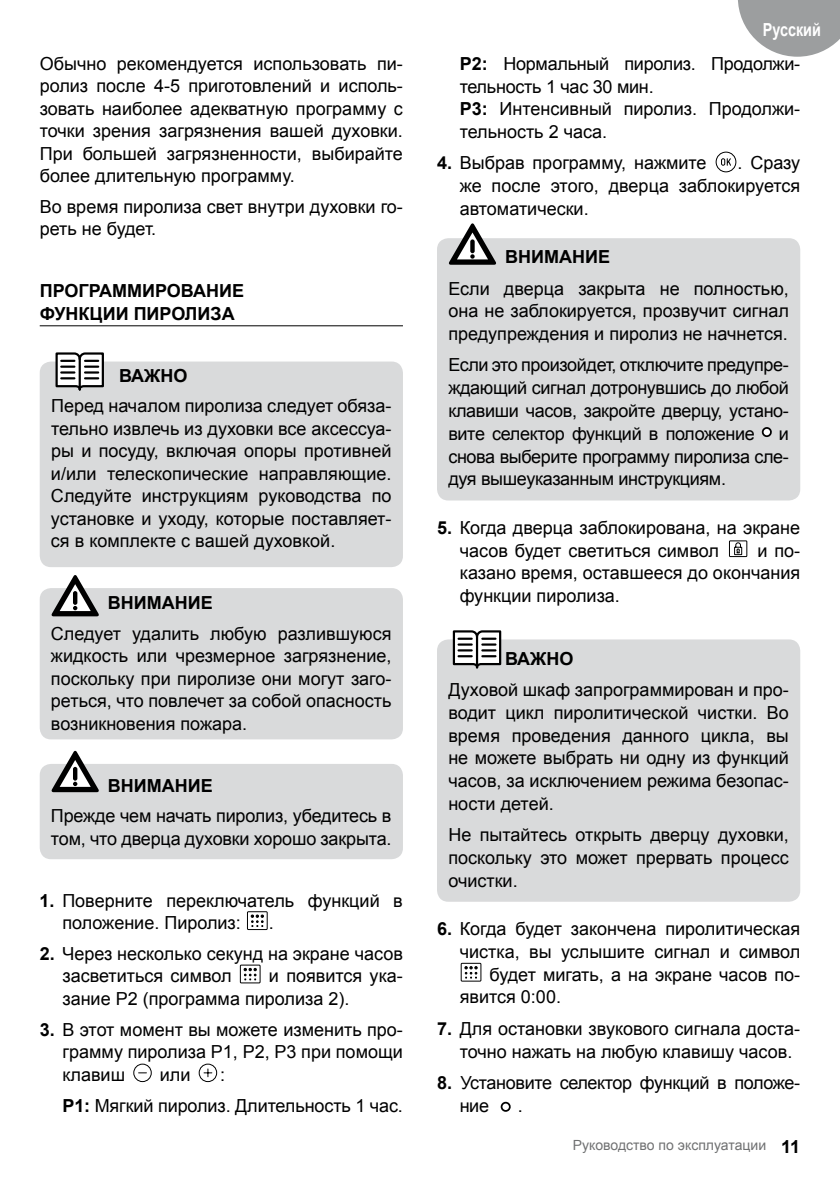
<style>
.page{position:relative;width:840px;height:1191px;background:#fff}
.page>*{position:absolute;margin:0;border:0;box-sizing:border-box;transform-origin:0 0}
.t1{font:18px/22.8px "Arial";color:#000;text-align:justify}
.t2{font:700 18px/22.4px "Arial";color:#000}
.t3{font:18px/22.8px "Arial";letter-spacing:-.02em;color:#000}
.t4{font:700 18px "Arial";color:#fff;scale:.8 1}
.t5{font:14px "Arial";color:#707172}
.s1{font-weight:700}
.s2{font-weight:700;font-size:18px;color:#000}
</style>
<div class="page">
<svg style="left:738px;top:0;width:101px;height:57px"></svg>
<div style="left:437px;top:639px;width:362px;height:262px;background:#d9dadb;border-radius:11px"></div>
<svg style="left:451px;top:630px;width:51px;height:39px"></svg>
<hr style="left:475px;top:637px;width:3px;height:30px;background:#000">
<div style="left:437px;top:238px;width:362px;height:262px;background:#d9dadb;border-radius:11px"></div>
<svg style="left:448px;top:223px;width:48px;height:42px"></svg>
<div style="left:40px;top:588px;width:363px;height:151px;background:#d9dadb;border-radius:11px"></div>
<div style="left:40px;top:764px;width:363px;height:95px;background:#d9dadb;border-radius:11px"></div>
<svg style="left:51px;top:575px;width:48px;height:41px"></svg>
<svg style="left:51px;top:750px;width:48px;height:42px"></svg>
<div style="left:40px;top:361px;width:363px;height:206px;background:#d9dadb;border-radius:11px"></div>
<svg style="left:54px;top:352px;width:51px;height:39px"></svg>
<hr style="left:79px;top:359px;width:2px;height:30px;background:#000">
<hr style="left:40px;top:325px;width:363px;height:1px;background:#000">
<div style="left:247px;top:911px;width:20px;height:19px;border:1px solid #000"></div>
<svg style="left:250px;top:914px;width:14px;height:13px"></svg>
<div style="left:240px;top:964px;width:20px;height:19px;border:1px solid #000"></div>
<svg style="left:243px;top:968px;width:14px;height:12px"></svg>
<div style="left:133px;top:1063px;width:19px;height:19px;border:1px solid #000;border-radius:50%"></div>
<div style="left:199px;top:1063px;width:18px;height:19px;border:1px solid #000;border-radius:50%"></div>
<svg style="left:204px;top:1069px;width:8px;height:7px"></svg>
<svg style="left:715px;top:152px;width:20px;height:20px"></svg>
<div style="left:715px;top:152px;width:21px;height:20px;border:1px solid #000;border-radius:50%"></div>
<svg style="left:720px;top:158px;width:10px;height:8px"></svg>
<div style="left:761px;top:427px;width:10px;height:10px;background:#fff;border:2px solid #000;border-radius:50%"></div>
<div style="left:728px;top:540px;width:18px;height:17px;border:1px solid #000"></div>
<svg style="left:734px;top:542px;width:8px;height:13px"></svg>
<div style="left:460px;top:962px;width:21px;height:19px;border:1px solid #000"></div>
<svg style="left:464px;top:966px;width:13px;height:12px"></svg>
<div style="left:500px;top:1101px;width:10px;height:10px;background:#fff;border:2px solid #000;border-radius:50%"></div>
<p class="t1" style="left:40px;top:52px;width:364px">Обычно рекомендуется использовать пи&shy;ролиз после 4-5 приготовлений и исполь&shy;зовать наиболее адекватную программу с точки зрения загрязнения вашей духовки.<br>При большей загрязненности, выбирайте более длительную программу.</p>
<p class="t1" style="left:40px;top:196px;width:364px">Во время пиролиза свет внутри духовки го&shy;реть не будет.</p>
<p class="t2" style="left:40px;top:280px;width:206px">ПРОГРАММИРОВАНИЕ<br>ФУНКЦИИ ПИРОЛИЗА</p>
<p class="t2" style="left:119px;top:365px;width:70px">ВАжНО</p>
<p class="t1" style="left:51px;top:395px;width:342px">Перед началом пиролиза следует обяза&shy;тельно извлечь из духовки все аксессуа&shy;ры и посуду, включая опоры противней и/или телескопические направляющие.<br>Следуйте инструкциям руководства по установке и уходу, которые поставляет&shy;ся в комплекте с вашей духовкой.</p>
<p class="t2" style="left:108px;top:592px;width:106px">ВНИМАНИЕ</p>
<p class="t1" style="left:51px;top:622px;width:342px">Следует удалить любую разлившуюся жидкость или чрезмерное загрязнение, поскольку при пиролизе они могут заго&shy;реться, что повлечет за собой опасность возникновения пожара.</p>
<p class="t2" style="left:108px;top:774px;width:106px">ВНИМАНИЕ</p>
<p class="t1" style="left:51px;top:805px;width:342px">Прежде чем начать пиролиз, убедитесь в том, что дверца духовки хорошо закрыта.</p>
<p class="t1" style="left:62px;top:889px;width:342px;text-indent:-23px"><span class="s1">1.</span> Поверните переключатель функций в положение. Пиролиз:</p>
<p class="t1" style="left:268px;top:911px;width:7px">.</p>
<p class="t1" style="left:62px;top:942px;width:342px;text-indent:-23px"><span class="s1">2.</span> Через несколько секунд на экране часов засветиться символ</p>
<p class="t1" style="left:62px;top:965px;width:342px;text-indent:206px">и появится ука&shy;зание P2 (программа пиролиза 2).</p>
<p class="t1" style="left:62px;top:1018px;width:342px;text-indent:-23px"><span class="s1">3.</span> В этот момент вы можете изменить про&shy;грамму пиролиза P1, P2, P3 при помощи клавиш</p>
<p class="t1" style="left:160px;top:1063px;width:32px">или</p>
<p class="t1" style="left:62px;top:1059px;width:342px;line-height:31px;text-indent:158px">:<br><span class="s1">P1:</span> Мягкий пиролиз. Длительность 1 час.</p>
<p class="t4" style="left:762px;top:18px;width:74px">Русский</p>
<p class="t1" style="left:459px;top:52px;width:342px;text-align:left"><span class="s1">P2:</span> Нормальный пиролиз. Продолжи&shy;тельность 1 час 30 мин.<br><span class="s1">P3:</span> Интенсивный пиролиз. Продолжи&shy;тельность 2 часа.</p>
<p class="t1" style="left:437px;top:152px;width:271px"><span class="s1">4.</span> Выбрав программу, нажмите</p>
<p class="t1" style="left:459px;top:152px;width:342px;text-indent:277px">. Сразу же после этого, дверца заблокируется автоматически.</p>
<p class="t2" style="left:505px;top:246px;width:106px">ВНИМАНИЕ</p>
<p class="t1" style="left:448px;top:277px;width:342px">Если дверца закрыта не полностью, она не заблокируется, прозвучит сигнал предупреждения и пиролиз не начнется.</p>
<p class="t1" style="left:448px;top:354px;width:342px">Если это произойдет, отключите предупре&shy;ждающий сигнал дотронувшись до любой клавиши часов, закройте дверцу, устано&shy;вите селектор функций в положение</p>
<p class="t1" style="left:448px;top:422px;width:342px;text-indent:330px">и снова выберите программу пиролиза сле&shy;дуя вышеуказанным инструкциям.</p>
<p class="t1" style="left:459px;top:516px;width:342px;text-indent:-23px"><span class="s1">5.</span> Когда дверца заблокирована, на экране часов будет светиться символ</p>
<p class="t1" style="left:459px;top:539px;width:342px;text-indent:297px">и по&shy;казано время, оставшееся до окончания функции пиролиза.</p>
<p class="t2" style="left:505px;top:648px;width:70px">ВАжНО</p>
<p class="t1" style="left:448px;top:678px;width:342px">Духовой шкаф запрограммирован и про&shy;водит цикл пиролитической чистки. Во время проведения данного цикла, вы не можете выбрать ни одну из функций часов, за исключением режима безопас&shy;ности детей.</p>
<p class="t1" style="left:448px;top:823px;width:342px">Не пытайтесь открыть дверцу духовки, поскольку это может прервать процесс очистки.</p>
<p class="t1" style="left:437px;top:917px;width:364px"><span class="s1">6.</span> Когда будет закончена пиролитическая</p>
<p class="t1" style="left:459px;top:940px;width:342px">чистка, вы услышите сигнал и символ</p>
<p class="t1" style="left:489px;top:963px;width:312px">будет мигать, а на экране часов по-</p>
<p class="t1" style="left:459px;top:986px;width:103px">явится 0:00.</p>
<p class="t1" style="left:459px;top:1017px;width:342px;text-indent:-23px"><span class="s1">7.</span> Для остановки звукового сигнала доста&shy;точно нажать на любую клавишу часов.</p>
<p class="t3" style="left:459px;top:1071px;width:342px;text-indent:-23px"><span class="s1">8.</span> Установите селектор функций в положе&shy;ние</p>
<p class="t1" style="left:517px;top:1094px;width:7px">.</p>
<p class="t5" style="left:572px;top:1136px;width:229px">Руководство по эксплуатации <span class="s2">11</span></p>
</div>
